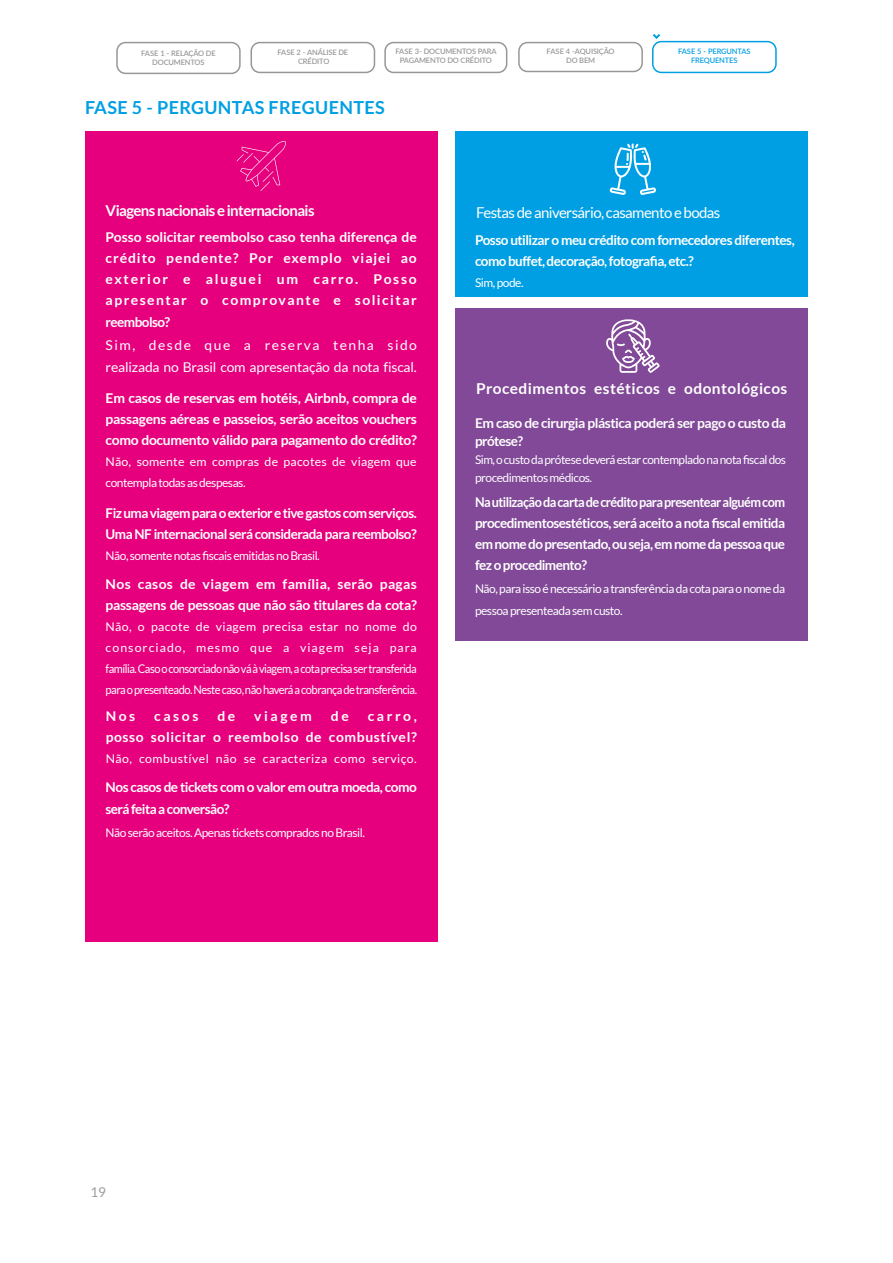
<style>
.page{position:relative;width:893px;height:1263px;background:#fff}
.page>*{position:absolute;margin:0;border:0;box-sizing:border-box;transform-origin:0 0}
.t1{font:700 18px "Lato";letter-spacing:.02em;color:#009fe3}
.t2{font:700 15px "Lato";letter-spacing:.03em;color:#fff}
.t3{font:15px "Lato";letter-spacing:-.04em;color:#fff}
.t4{font:700 15px "Lato";letter-spacing:-.04em;color:#fff}
.t5{font:700 13.5px/21px "Lato";letter-spacing:-.04em;color:#fff}
.t6{font:700 13.5px/21px "Lato";letter-spacing:-.04em;color:#fff;text-align:justify;scale:.94 1}
.t7{font:700 13.5px/21px "Lato";letter-spacing:-.02em;color:#fff}
.t8{font:13.5px/22.5px "Lato";letter-spacing:-.01em;color:#fff}
.t9{font:700 13.5px/18px "Lato";letter-spacing:-.035em;color:#fffdff}
.t10{font:700 13.5px/21px "Lato";letter-spacing:.045em;color:#fff;text-align:right}
.t11{font:13.5px "Lato";color:#9d9d9c}
.t12{font:12px/21px "Lato";letter-spacing:-.04em;color:#fff;text-align:justify}
.t13{font:12px/18.3px "Lato";letter-spacing:-.04em;color:#fffdff}
.t14{font:12px/21px "Lato";letter-spacing:.015em;color:#fff}
.t15{font:12px "Lato";letter-spacing:.035em;color:#fff}
.t16{font:600 7.5px/9px "Lato";letter-spacing:-.02em;color:#999796;text-align:center}
.t17{font:600 7.5px/9px "Lato";letter-spacing:-.02em;color:#009fe3;text-align:center}
</style>
<div class="page">
<div style="left:85px;top:131px;width:352px;height:811px;background:#e6007d"></div>
<div style="left:455px;top:131px;width:353px;height:166px;background:#009fe3"></div>
<div style="left:455px;top:308px;width:353px;height:333px;background:#814997"></div>
<svg style="left:610px;top:144px;width:46px;height:51px"></svg>
<svg style="left:606px;top:319px;width:54px;height:54px"></svg>
<svg style="left:237px;top:141px;width:49px;height:50px"></svg>
<svg style="left:653px;top:34px;width:7px;height:5px"></svg>
<div style="left:251px;top:42px;width:124px;height:31px;border:2px solid #989796;border-radius:9px"></div>
<div style="left:384px;top:42px;width:123px;height:31px;border:2px solid #989796;border-radius:9px"></div>
<div style="left:518px;top:42px;width:125px;height:30px;border:2px solid #989796;border-radius:9px"></div>
<div style="left:652px;top:41px;width:125px;height:32px;border:2px solid #009fe3;border-radius:9px"></div>
<div style="left:116px;top:42px;width:125px;height:32px;border:2px solid #989796;border-radius:9px"></div>
<p class="t16" style="left:277px;top:47px;width:72px">FASE 2 - ANÁLISE DE<br>CRÉDITO</p>
<p class="t16" style="left:395px;top:47px;width:102px">FASE 3- DOCUMENTOS PARA<br>PAGAMENTO DO CRÉDITO</p>
<p class="t16" style="left:547px;top:46px;width:70px">FASE 4 -AQUISIÇÃO<br>DO BEM</p>
<p class="t17" style="left:678px;top:46px;width:74px">FASE 5 - PERGUNTAS<br>FREQUENTES</p>
<p class="t16" style="left:141px;top:48px;width:76px">FASE 1 - RELAÇÃO DE<br>DOCUMENTOS</p>
<h1 class="t1" style="left:85px;top:98px;width:301px">FASE 5 - PERGUNTAS FREGUENTES</h1>
<p class="t4" style="left:106px;top:202px;width:210px">Viagens nacionais e internacionais</p>
<p class="t3" style="left:476px;top:204px;width:246px">Festas de aniversário, casamento e bodas</p>
<p class="t5" style="left:106px;top:226px;width:313px;text-align:justify">Posso solicitar reembolso caso tenha diferença de crédito pendente? Por exemplo viajei ao exterior e aluguei um carro. Posso apresentar o comprovante e solicitar</p>
<p class="t5" style="left:106px;top:312px;width:66px">reembolso?</p>
<p class="t8" style="left:106px;top:334px;width:313px">Sim, desde que a reserva tenha sido realizada no Brasil com apresentação da nota fiscal.</p>
<p class="t5" style="left:106px;top:388px;width:313px;text-align:justify">Em casos de reservas em hotéis, Airbnb, compra de passagens aéreas e passeios, serão aceitos vouchers como documento válido para pagamento do crédito?</p>
<p class="t14" style="left:106px;top:451px;width:313px">Não, somente em compras de pacotes de viagem que contempla todas as despesas.</p>
<p class="t5" style="left:106px;top:502px;width:313px">Fiz uma viagem para o exterior e tive gastos com serviços.<br>Uma NF internacional será considerada para reembolso?</p>
<p class="t12" style="left:106px;top:545px;width:216px">Não, somente notas fiscais emitidas no Brasil.</p>
<p class="t7" style="left:106px;top:573px;width:313px">Nos casos de viagem em família, serão pagas passagens de pessoas que não são titulares da cota?</p>
<p class="t12" style="left:106px;top:616px;width:313px">Não, o pacote de viagem precisa estar no nome do consorciado, mesmo que a viagem seja para família. Caso o consorciado não vá à viagem, a cota precisa ser transferida para o presenteado. Neste caso, não haverá a cobrança de transferência.</p>
<p class="t5" style="left:106px;top:706px;width:31px">Nos</p>
<p class="t5" style="left:154px;top:706px;width:46px">casos</p>
<p class="t5" style="left:217px;top:706px;width:19px">de</p>
<p class="t5" style="left:254px;top:706px;width:59px">viagem</p>
<p class="t5" style="left:331px;top:706px;width:19px">de</p>
<p class="t10" style="left:106px;top:706px;width:313px">carro,<br>posso solicitar o reembolso de combustível?</p>
<p class="t15" style="left:106px;top:752px;width:313px">Não, combustível não se caracteriza como serviço.</p>
<p class="t5" style="left:106px;top:775px;width:313px;line-height:22.5px">Nos casos de tickets com o valor em outra moeda, como será feita a conversão?</p>
<p class="t12" style="left:106px;top:822px;width:261px">Não serão aceitos. Apenas tickets comprados no Brasil.</p>
<p class="t5" style="left:475px;top:229px;width:321px">Posso utilizar o meu crédito com fornecedores diferentes, como buffet, decoração, fotografia, etc.?</p>
<p class="t12" style="left:475px;top:272px;width:50px">Sim, pode.</p>
<p class="t2" style="left:476px;top:379px;width:313px">Procedimentos estéticos e odontológicos</p>
<p class="t9" style="left:475px;top:413px;width:313px">Em caso de cirurgia plástica poderá ser pago o custo da prótese?</p>
<p class="t13" style="left:475px;top:450px;width:313px">Sim, o custo da prótese deverá estar contemplado na nota fiscal dos procedimentos médicos.</p>
<p class="t6" style="left:475px;top:491px;width:331px">Na utilização da carta de crédito para presentear alguém com procedimentosestéticos, será aceito a nota fiscal emitida em nome do presentado, ou seja, em nome da pessoa que fez o procedimento?</p>
<p class="t12" style="left:475px;top:577px;width:312px;line-height:22.5px">Não, para isso é necessário a transferência da cota para o nome da pessoa presenteada sem custo.</p>
<p class="t11" style="left:90px;top:1185px;width:17px">19</p>
</div>
